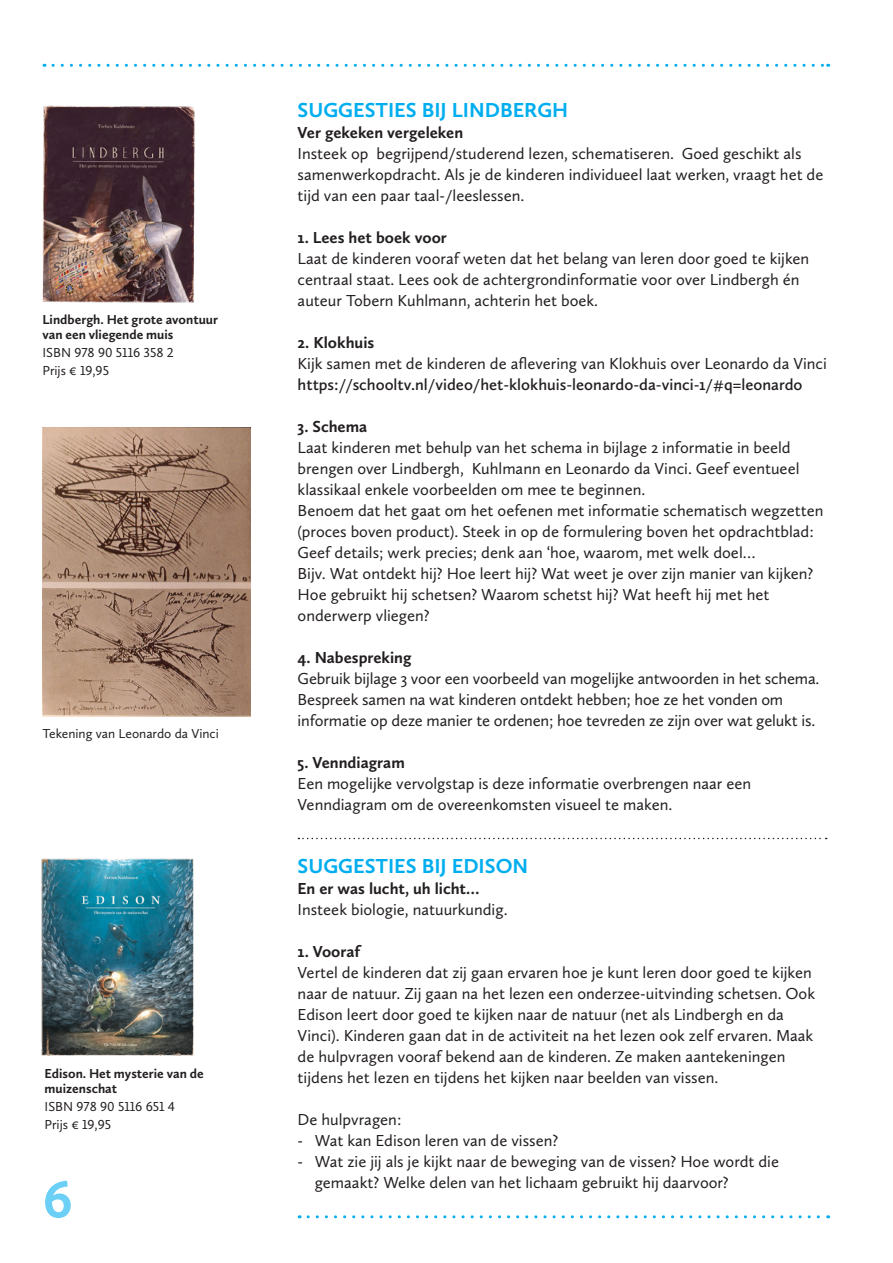
<style>
.page{position:relative;width:893px;height:1263px;background:#fff}
.page>*{position:absolute;margin:0;border:0;box-sizing:border-box;transform-origin:0 0}
.t1{font:700 54px "Calluna Sans";color:#6bcff6}
.Kop_blauw{font:700 21px "Calluna Sans";color:#00aeef}
.Broodtekst{font:16.5px/21px "Calluna Sans";color:#231f20}
.Broodtekst_ingespron{font:16.5px/21px "Calluna Sans";color:#231f20}
.Broodtekst_vet{font:700 16.5px "Calluna Sans";color:#231f20}
.Broodtekst-2{font:600 16.5px "Calluna Sans";color:#231f20}
.Info{font:13.5px "Calluna Sans";color:#231f20}
.Infokopje{font:700 13.5px/15px "Calluna Sans";color:#231f20}
</style>
<div class="page">
<svg style="left:53px;top:64px;width:776px;height:3px"></svg>
<svg style="left:308px;top:1215px;width:521px;height:3px"></svg>
<img style="left:43px;top:427px;width:208px;height:289px">
<svg style="left:298px;top:838px;width:529px;height:1px"></svg>
<img style="left:42px;top:105px;width:153px;height:198px">
<img style="left:41px;top:858px;width:153px;height:198px">
<p class="Infokopje" style="left:43px;top:311px;width:177px">Lindbergh. Het grote avontuur van een vliegende muis</p>
<p class="Info" style="left:43px;top:344px;width:133px">ISBN 978 90 5116 358 2</p>
<p class="Info" style="left:43px;top:362px;width:68px">Prijs € 19,95</p>
<p class="Info" style="left:43px;top:725px;width:178px">Tekening van Leonardo da Vinci</p>
<p class="Infokopje" style="left:45px;top:1065px;width:161px">Edison. Het mysterie van de muizenschat</p>
<p class="Info" style="left:45px;top:1098px;width:132px">ISBN 978 90 5116 651 4</p>
<p class="Info" style="left:45px;top:1116px;width:68px">Prijs € 19,95</p>
<h1 class="t1" style="left:43px;top:1166px;width:31px">6</h1>
<p class="Kop_blauw" style="left:298px;top:97px;width:272px">SUGGESTIES BIJ LINDBERGH</p>
<p class="Broodtekst_vet" style="left:298px;top:122px;width:167px">Ver gekeken vergeleken</p>
<p class="Broodtekst" style="left:298px;top:143px;width:527px">Insteek op begrijpend/studerend lezen, schematiseren. Goed geschikt als samenwerkopdracht. Als je de kinderen individueel laat werken, vraagt het de tijd van een paar taal-/leeslessen.</p>
<p class="Broodtekst_vet" style="left:298px;top:227px;width:151px">1. Lees het boek voor</p>
<p class="Broodtekst" style="left:298px;top:248px;width:513px">Laat de kinderen vooraf weten dat het belang van leren door goed te kijken centraal staat. Lees ook de achtergrondinformatie voor over Lindbergh én auteur Tobern Kuhlmann, achterin het boek.</p>
<p class="Broodtekst_vet" style="left:298px;top:332px;width:78px">2. Klokhuis</p>
<p class="Broodtekst" style="left:298px;top:353px;width:531px">Kijk samen met de kinderen de aflevering van Klokhuis over Leonardo da Vinci</p>
<p class="Broodtekst-2" style="left:298px;top:374px;width:506px">https://schooltv.nl/video/het-klokhuis-leonardo-da-vinci-1/#q=leonardo</p>
<p class="Broodtekst_vet" style="left:298px;top:416px;width:71px">3. Schema</p>
<p class="Broodtekst" style="left:298px;top:437px;width:503px">Laat kinderen met behulp van het schema in bijlage 2 informatie in beeld brengen over Lindbergh, Kuhlmann en Leonardo da Vinci. Geef eventueel klassikaal enkele voorbeelden om mee te beginnen.</p>
<p class="Broodtekst" style="left:298px;top:500px;width:527px">Benoem dat het gaat om het oefenen met informatie schematisch wegzetten (proces boven product). Steek in op de formulering boven het opdrachtblad:<br>Geef details; werk precies; denk aan ‘hoe, waarom, met welk doel…<br>Bijv. Wat ontdekt hij? Hoe leert hij? Wat weet je over zijn manier van kijken?<br>Hoe gebruikt hij schetsen? Waarom schetst hij? Wat heeft hij met het onderwerp vliegen?</p>
<p class="Broodtekst_vet" style="left:298px;top:647px;width:115px">4. Nabespreking</p>
<p class="Broodtekst" style="left:298px;top:668px;width:523px">Gebruik bijlage 3 voor een voorbeeld van mogelijke antwoorden in het schema.<br>Bespreek samen na wat kinderen ontdekt hebben; hoe ze het vonden om informatie op deze manier te ordenen; hoe tevreden ze zijn over wat gelukt is.</p>
<p class="Broodtekst_vet" style="left:298px;top:752px;width:109px">5. Venndiagram</p>
<p class="Broodtekst" style="left:298px;top:773px;width:455px">Een mogelijke vervolgstap is deze informatie overbrengen naar een<br>Venndiagram om de overeenkomsten visueel te maken.</p>
<p class="Kop_blauw" style="left:298px;top:853px;width:232px">SUGGESTIES BIJ EDISON</p>
<p class="Broodtekst_vet" style="left:298px;top:878px;width:183px">En er was lucht, uh licht…</p>
<p class="Broodtekst" style="left:298px;top:899px;width:211px">Insteek biologie, natuurkundig.</p>
<p class="Broodtekst_vet" style="left:298px;top:941px;width:64px">1. Vooraf</p>
<p class="Broodtekst" style="left:298px;top:962px;width:519px">Vertel de kinderen dat zij gaan ervaren hoe je kunt leren door goed te kijken naar de natuur. Zij gaan na het lezen een onderzee-uitvinding schetsen. Ook Edison leert door goed te kijken naar de natuur (net als Lindbergh en da Vinci). Kinderen gaan dat in de activiteit na het lezen ook zelf ervaren. Maak de hulpvragen vooraf bekend aan de kinderen. Ze maken aantekeningen tijdens het lezen en tijdens het kijken naar beelden van vissen.</p>
<p class="Broodtekst" style="left:298px;top:1109px;width:105px">De hulpvragen:</p>
<p class="Broodtekst_ingespron" style="left:298px;top:1130px;width:262px">- Wat kan Edison leren van de vissen?</p>
<p class="Broodtekst_ingespron" style="left:315px;top:1151px;width:466px;text-indent:-17px">- Wat zie jij als je kijkt naar de beweging van de vissen? Hoe wordt die gemaakt? Welke delen van het lichaam gebruikt hij daarvoor?</p>
</div>
